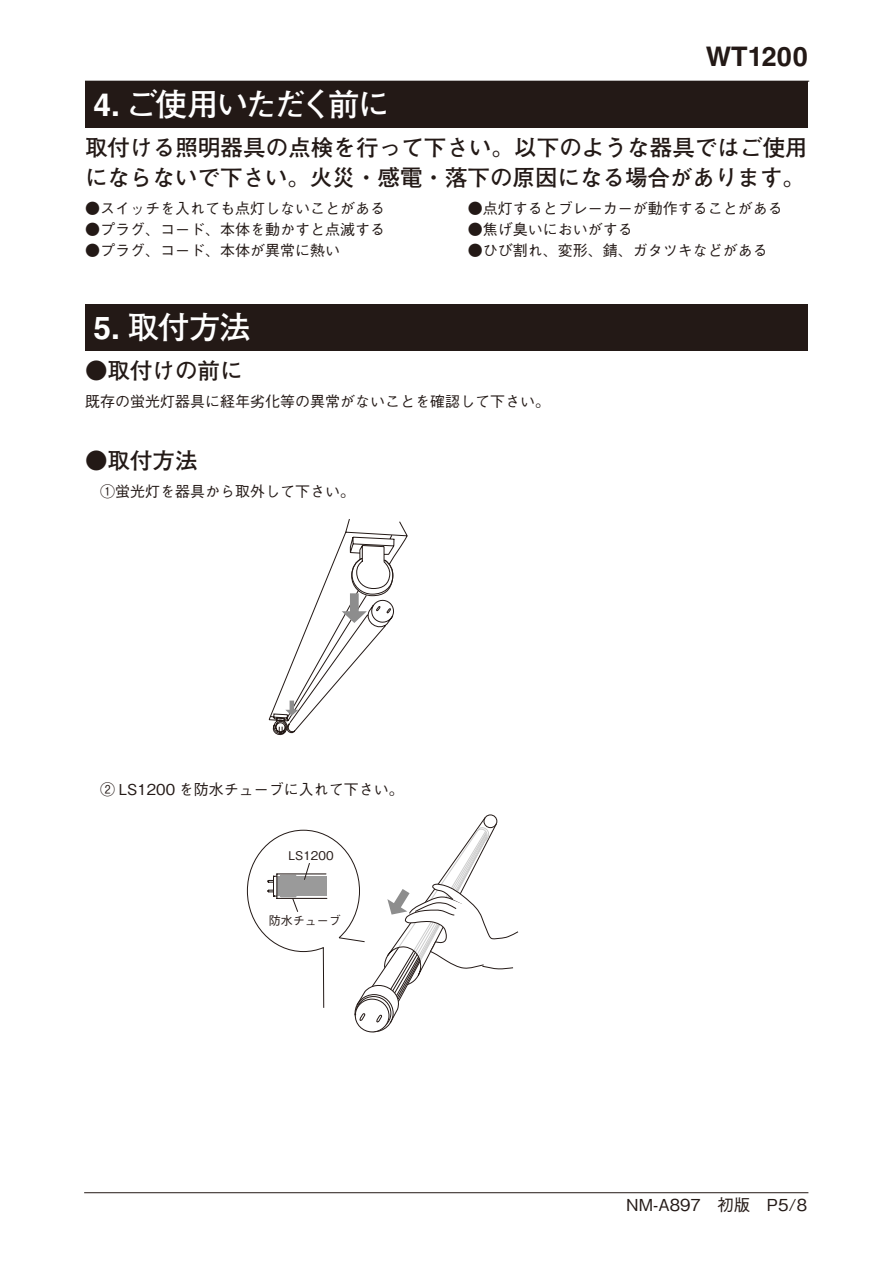
<style>
.page{position:relative;width:893px;height:1263px;background:#fff}
.page>*{position:absolute;margin:0;border:0;box-sizing:border-box;transform-origin:0 0}
.t1{font:700 31.5px "Futo Go B101 Pro";letter-spacing:-.06em;color:#fff}
.t2{font:700 27px "Helvetica LT Std";color:#231916}
.t3{font:700 22.5px/30px "Futo Go B101 Pro";color:#231916}
.t4{font:500 16.5px "Gothic BBB Pro";color:#231916}
.t5{font:500 15px "Gothic BBB Pro";color:#231916}
.t6{font:12px "Gothic BBB Pro Medium 90 msp RKSJ H";color:#241916}
.s1{font-family:"Helvetica LT Std"}
</style>
<div class="page">
<hr style="left:84px;top:1192px;width:724px;height:1px;background:#231916">
<hr style="left:85px;top:81px;width:724px;height:1px;background:#231916">
<div style="left:85px;top:81px;width:723px;height:47px;background:#231916"></div>
<div style="left:85px;top:304px;width:723px;height:47px;background:#231916"></div>
<svg style="left:268px;top:519px;width:140px;height:217px"></svg>
<div style="left:484px;top:814px;width:13px;height:14px;border:1px solid #231916;border-radius:50%"></div>
<svg style="left:247px;top:817px;width:272px;height:216px"></svg>
<hr style="left:277px;top:898px;width:50px;height:1px;background:#231916">
<h2 class="t2" style="left:706px;top:40px;width:104px">WT1200</h2>
<h1 class="t1" style="left:94px;top:79px;width:297px"><span class="s1">4.</span> ご使用いただく前に</h1>
<h3 class="t3" style="left:85px;top:129px;width:724px">取付ける照明器具の点検を行って下さい。以下のような器具ではご使用にならないで下さい。火災・感電・落下の原因になる場合があります。</h3>
<p class="t5" style="left:85px;top:196px;width:301px">●スイッチを入れても点灯しないことがある</p>
<p class="t5" style="left:85px;top:217px;width:301px">●プラグ、コード、本体を動かすと点滅する</p>
<p class="t5" style="left:85px;top:238px;width:256px">●プラグ、コード、本体が異常に熱い</p>
<p class="t5" style="left:468px;top:196px;width:316px">●点灯するとブレーカーが動作することがある</p>
<p class="t5" style="left:468px;top:217px;width:166px">●焦げ臭いにおいがする</p>
<p class="t5" style="left:468px;top:238px;width:301px">●ひび割れ、変形、錆、ガタツキなどがある</p>
<h1 class="t1" style="left:94px;top:302px;width:159px"><span class="s1">5.</span> 取付方法</h1>
<h3 class="t3" style="left:85px;top:352px;width:159px">●取付けの前に</h3>
<p class="t5" style="left:85px;top:389px;width:466px">既存の蛍光灯器具に経年劣化等の異常がないことを確認して下さい。</p>
<h3 class="t3" style="left:85px;top:442px;width:114px">●取付方法</h3>
<p class="t5" style="left:85px;top:479px;width:271px">　①蛍光灯を器具から取外して下さい。</p>
<p class="t5" style="left:85px;top:777px;width:320px">　② LS1200 を防水チューブに入れて下さい。</p>
<p class="t6" style="left:288px;top:845px;width:47px">LS1200</p>
<p class="t6" style="left:269px;top:911px;width:73px">防水チューブ</p>
<p class="t4" style="left:626px;top:1192px;width:182px">NM-A897　初版　P5/8</p>
</div>
